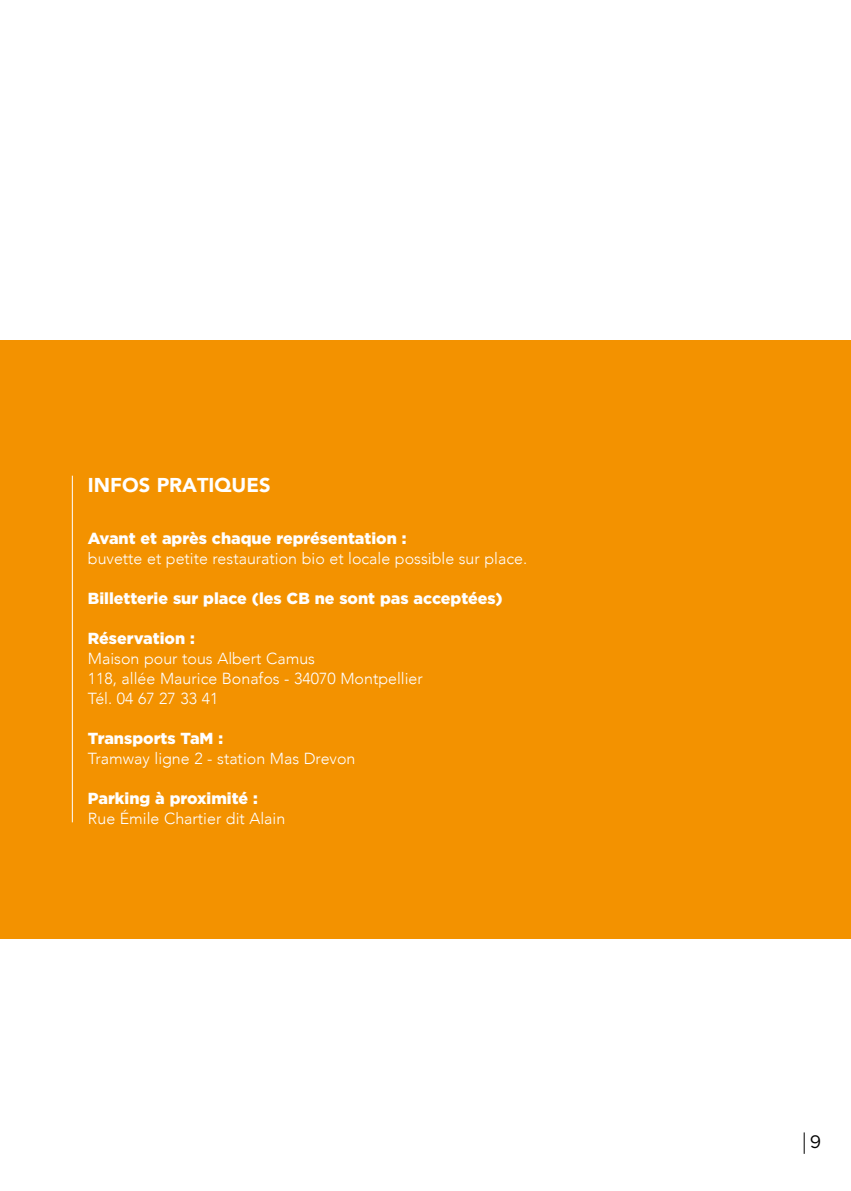
<style>
.page{position:relative;width:851px;height:1191px;background:#fff}
.page>*{position:absolute;margin:0;border:0;box-sizing:border-box;transform-origin:0 0}
.t1{font:20px "Avenir Black 3";color:#fff}
.t2{font:18px "Gotham";color:#000}
.t3{font:300 16px/20px "Avenir";color:#fff}
.t4{font:900 16px "Gotham";color:#fff}
</style>
<div class="page">
<svg style="left:803px;top:1132px;width:1px;height:21px"></svg>
<div style="left:0;top:340px;width:850px;height:598px;background:#f39200"></div>
<hr style="left:72px;top:476px;width:1px;height:346px;background:#fff">
<p class="t1" style="left:88px;top:476px;width:184px">INFOS PRATIQUES</p>
<p class="t4" style="left:88px;top:527px;width:320px">Avant et après chaque représentation :</p>
<p class="t3" style="left:88px;top:548px;width:440px">buvette et petite restauration bio et locale possible sur place.</p>
<p class="t4" style="left:88px;top:587px;width:416px">Billetterie sur place (les CB ne sont pas acceptées)</p>
<p class="t4" style="left:88px;top:627px;width:108px">Réservation :</p>
<p class="t3" style="left:88px;top:648px;width:336px">Maison pour tous Albert Camus<br>118, allée Maurice Bonafos - 34070 Montpellier<br>Tél. 04 67 27 33 41</p>
<p class="t4" style="left:88px;top:727px;width:137px">Transports TaM :</p>
<p class="t3" style="left:88px;top:748px;width:269px">Tramway ligne 2 - station Mas Drevon</p>
<p class="t4" style="left:88px;top:787px;width:171px">Parking à proximité :</p>
<p class="t3" style="left:88px;top:808px;width:199px">Rue Émile Chartier dit Alain</p>
<p class="t2" style="left:809px;top:1130px;width:13px">9</p>
</div>
